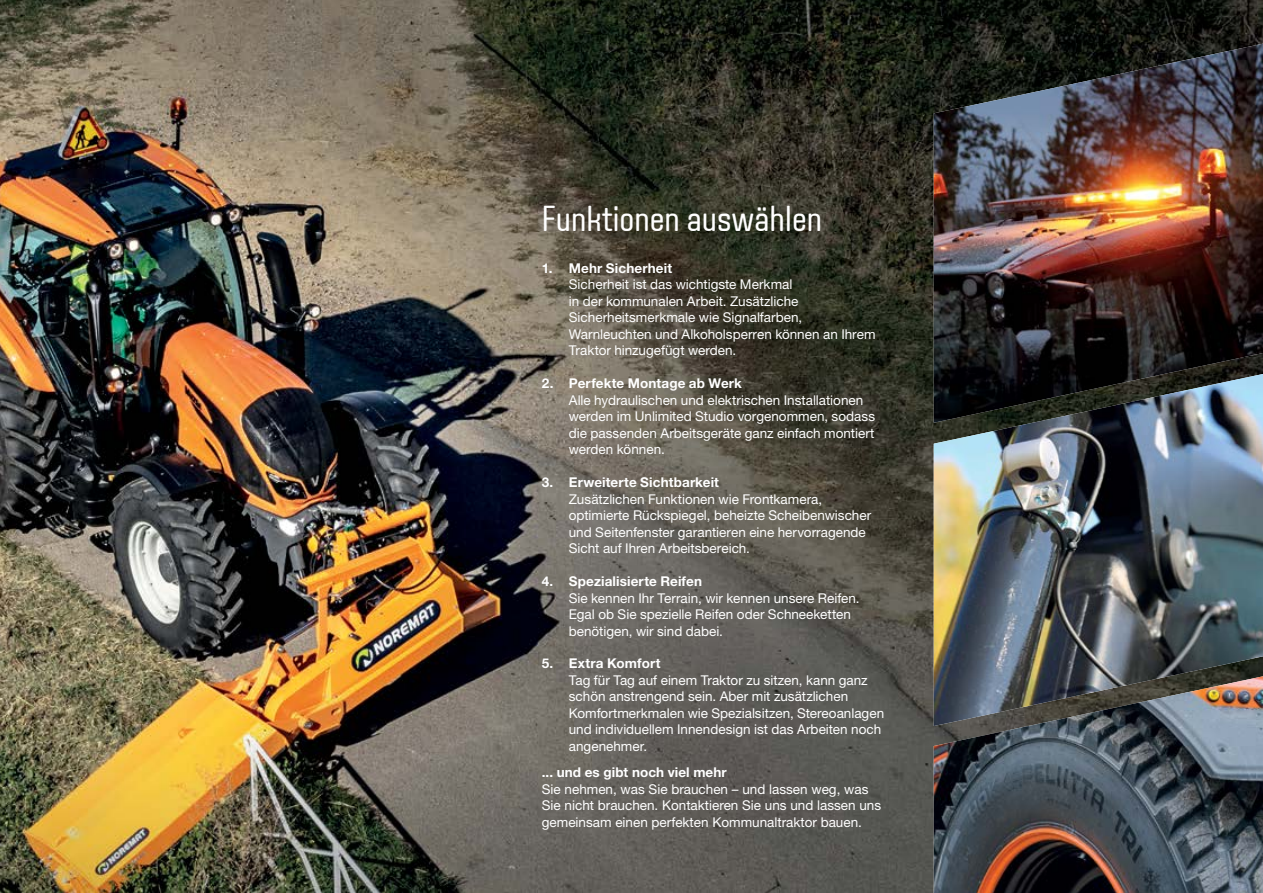
<style>
.page{position:relative;width:1263px;height:893px;background:#fff}
.page>*{position:absolute;margin:0;border:0;box-sizing:border-box;transform-origin:0 0}
.t1{font:36px "VALTRA Aveny T";color:#fff}
.t2{font:13.5px/16.5px "Helvetica Neue LT Std";color:#fff}
.t3{font:700 13.5px "Helvetica Neue LT Std";letter-spacing:.005em;color:#fff}
</style>
<div class="page">
<img style="left:0;top:0;width:1262px;height:893px">
<img style="left:934px;top:44px;width:328px;height:330px">
<svg style="left:1262px;top:0;width:1px;height:374px"></svg>
<img style="left:934px;top:374px;width:329px;height:302px">
<img style="left:934px;top:676px;width:329px;height:217px">
<h1 class="t1" style="left:542px;top:198px;width:282px">Funktionen auswählen</h1>
<p class="t3" style="left:542px;top:259px;width:132px">1. Mehr Sicherheit</p>
<p class="t2" style="left:569px;top:276px;width:308px">Sicherheit ist das wichtigste Merkmal<br>in der kommunalen Arbeit. Zusätzliche Sicherheitsmerkmale wie Signalfarben, Warnleuchten und Alkoholsperren können an Ihrem Traktor hinzugefügt werden.</p>
<p class="t3" style="left:542px;top:375px;width:202px">2. Perfekte Montage ab Werk</p>
<p class="t2" style="left:569px;top:391px;width:308px">Alle hydraulischen und elektrischen Installationen werden im Unlimited Studio vorgenommen, sodass die passenden Arbeitsgeräte ganz einfach montiert werden können.</p>
<p class="t3" style="left:542px;top:474px;width:179px">3. Erweiterte Sichtbarkeit</p>
<p class="t2" style="left:569px;top:490px;width:304px">Zusätzlichen Funktionen wie Frontkamera, optimierte Rückspiegel, beheizte Scheibenwischer und Seitenfenster garantieren eine hervorragende Sicht auf Ihren Arbeitsbereich.</p>
<p class="t3" style="left:542px;top:573px;width:162px">4. Spezialisierte Reifen</p>
<p class="t2" style="left:569px;top:589px;width:292px">Sie kennen Ihr Terrain, wir kennen unsere Reifen.<br>Egal ob Sie spezielle Reifen oder Schneeketten benötigen, wir sind dabei.</p>
<p class="t3" style="left:542px;top:655px;width:120px">5. Extra Komfort</p>
<p class="t2" style="left:569px;top:672px;width:317px">Tag für Tag auf einem Traktor zu sitzen, kann ganz schön anstrengend sein. Aber mit zusätzlichen Komfortmerkmalen wie Spezialsitzen, Stereoanlagen und individuellem Innendesign ist das Arbeiten noch angenehmer.</p>
<p class="t3" style="left:542px;top:764px;width:186px">... und es gibt noch viel mehr</p>
<p class="t2" style="left:542px;top:780px;width:341px">Sie nehmen, was Sie brauchen – und lassen weg, was<br>Sie nicht brauchen. Kontaktieren Sie uns und lassen uns gemeinsam einen perfekten Kommunaltraktor bauen.</p>
</div>
